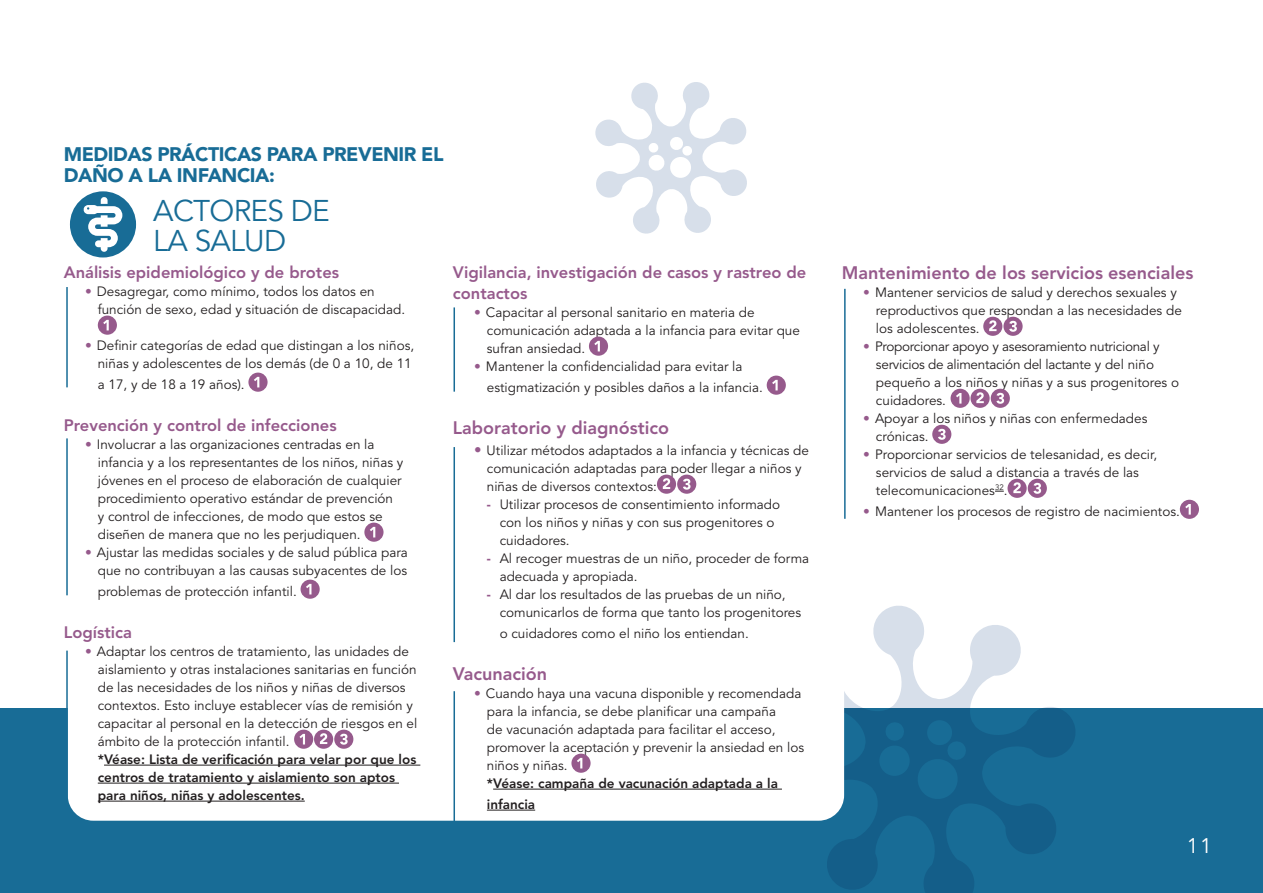
<style>
.page{position:relative;width:1263px;height:893px;background:#fff}
.page>*{position:absolute;margin:0;border:0;box-sizing:border-box;transform-origin:0 0}
.Heading_thin{font:29.7px/30px "Avenir LT Std";letter-spacing:-.025em;color:#186c96}
.Heading{font:21px "Avenir LT Std";color:#fff}
.Heading_thin-2{font:900 19.5px/21.1px "Avenir LT Std";letter-spacing:-.025em;color:#186c96}
.Bodycopy{font:800 18px "Avenir LT Std";color:#965a8c}
.Bodycopy-2{font:800 16.5px/21px "Avenir LT Std";color:#965a8c}
.Bodycopy-3{font:13.5px/18px "Avenir LT Std";color:#231f20}
.Bodycopy-4{font:13.5px/18px "Avenir LT Std";letter-spacing:-.02em;color:#231f20}
.Paragraph_Style_1{font:800 13.5px/18px "Avenir LT Std";color:#231f20}
.Boxcopy_medium{font:800 13.5px/21px "Avenir LT Std";color:#231f20}
.s1{color:#965a8c}
.s2{font-size:15px;color:#965a8c}
.s3{font-weight:900;color:#965a8c}
</style>
<div class="page">
<div style="left:0;top:709px;width:1263px;height:184px;background:#186c96"></div>
<svg style="left:827px;top:605px;width:251px;height:288px"></svg>
<div style="left:68px;top:619px;width:776px;height:202px;background:#fff;border-radius:26px"></div>
<svg style="left:595px;top:82px;width:152px;height:152px"></svg>
<hr style="left:66px;top:287px;width:2px;height:100px;background:#186c96">
<hr style="left:453px;top:307px;width:2px;height:85px;background:#186c96">
<hr style="left:453px;top:447px;width:2px;height:195px;background:#186c96">
<hr style="left:453px;top:691px;width:2px;height:138px;background:#186c96">
<hr style="left:844px;top:289px;width:2px;height:230px;background:#186c96">
<hr style="left:66px;top:438px;width:2px;height:157px;background:#186c96">
<hr style="left:66px;top:651px;width:2px;height:158px;background:#186c96">
<hr style="left:104px;top:765px;width:316px;height:1px;background:#231f20">
<hr style="left:98px;top:783px;width:301px;height:1px;background:#231f20">
<hr style="left:98px;top:801px;width:207px;height:1px;background:#231f20">
<svg style="left:98px;top:316px;width:19px;height:19px"></svg>
<svg style="left:248px;top:373px;width:20px;height:19px"></svg>
<svg style="left:364px;top:523px;width:19px;height:19px"></svg>
<svg style="left:301px;top:580px;width:19px;height:19px"></svg>
<svg style="left:294px;top:730px;width:59px;height:19px"></svg>
<hr style="left:493px;top:789px;width:289px;height:1px;background:#231f20">
<hr style="left:487px;top:810px;width:48px;height:1px;background:#231f20">
<svg style="left:589px;top:337px;width:19px;height:19px"></svg>
<svg style="left:767px;top:376px;width:19px;height:19px"></svg>
<svg style="left:657px;top:475px;width:39px;height:19px"></svg>
<svg style="left:571px;top:754px;width:20px;height:19px"></svg>
<svg style="left:983px;top:317px;width:39px;height:19px"></svg>
<svg style="left:950px;top:389px;width:60px;height:19px"></svg>
<svg style="left:932px;top:425px;width:19px;height:19px"></svg>
<svg style="left:995px;top:479px;width:52px;height:19px"></svg>
<svg style="left:1180px;top:500px;width:19px;height:19px"></svg>
<svg style="left:70px;top:191px;width:66px;height:66px"></svg>
<p class="Heading_thin-2" style="left:64px;top:144px;width:381px">MEDIDAS PRÁCTICAS PARA PREVENIR EL<br>DAÑO A LA INFANCIA:</p>
<p class="Heading_thin" style="left:153px;top:197px;width:178px">ACTORES DE<br>LA SALUD</p>
<p class="Bodycopy-2" style="left:64px;top:262px;width:277px">Análisis epidemiológico y de brotes</p>
<p class="Bodycopy-3" style="left:98px;top:282px;width:309px;text-indent:-13px"><span class="s1">•</span> Desagregar, como mínimo, todos los datos en función de sexo, edad y situación de discapacidad.</p>
<p class="Bodycopy-3" style="left:85px;top:336px;width:331px;text-align:right"><span class="s1">•</span> Definir categorías de edad que distingan a los niños, niñas y adolescentes de los demás (de 0 a 10, de 11</p>
<p class="Bodycopy-3" style="left:98px;top:375px;width:148px">a 17, y de 18 a 19 años).</p>
<p class="Bodycopy-2" style="left:64px;top:415px;width:274px">Prevención y control de infecciones</p>
<p class="Bodycopy-3" style="left:98px;top:435px;width:307px;text-indent:-13px"><span class="s1">•</span> Involucrar a las organizaciones centradas en la infancia y a los representantes de los niños, niñas y jóvenes en el proceso de elaboración de cualquier procedimiento operativo estándar de prevención<br>y control de infecciones, de modo que estos se diseñen de manera que no les perjudiquen.</p>
<p class="Bodycopy-3" style="left:85px;top:543px;width:324px;text-align:right"><span class="s1">•</span> Ajustar las medidas sociales y de salud pública para que no contribuyan a las causas subyacentes de los</p>
<p class="Bodycopy-3" style="left:98px;top:582px;width:200px">problemas de protección infantil.</p>
<p class="Bodycopy-2" style="left:64px;top:622px;width:70px">Logística</p>
<p class="Bodycopy-3" style="left:98px;top:642px;width:321px;text-indent:-13px"><span class="s1">•</span> Adaptar los centros de tratamiento, las unidades de aislamiento y otras instalaciones sanitarias en función de las necesidades de los niños y niñas de diversos contextos. Esto incluye establecer vías de remisión y capacitar al personal en la detección de riesgos en el ámbito de la protección infantil.</p>
<p class="Paragraph_Style_1" style="left:98px;top:750px;width:320px">*Véase: Lista de verificación para velar por que los centros de tratamiento y aislamiento son aptos para niños, niñas y adolescentes.</p>
<p class="Bodycopy-2" style="left:453px;top:262px;width:355px">Vigilancia, investigación de casos y rastreo de contactos</p>
<p class="Bodycopy-3" style="left:487px;top:303px;width:315px;text-indent:-13px"><span class="s1">•</span> Capacitar al personal sanitario en materia de comunicación adaptada a la infancia para evitar que sufran ansiedad.</p>
<p class="Bodycopy-3" style="left:487px;top:356px;width:278px;line-height:21px;text-indent:-13px"><span class="s1">•</span> Mantener la confidencialidad para evitar la estigmatización y posibles daños a la infancia.</p>
<p class="Bodycopy" style="left:453px;top:417px;width:218px">Laboratorio y diagnóstico</p>
<p class="Bodycopy-3" style="left:487px;top:441px;width:323px;text-indent:-13px"><span class="s2">•</span> Utilizar métodos adaptados a la infancia y técnicas de comunicación adaptadas para poder llegar a niños y niñas de diversos contextos:</p>
<p class="Bodycopy-3" style="left:500px;top:495px;width:282px;text-indent:-13px"><span class="s3">-</span> Utilizar procesos de consentimiento informado con los niños y niñas y con sus progenitores o cuidadores.</p>
<p class="Bodycopy-3" style="left:500px;top:549px;width:311px;text-indent:-13px"><span class="s3">-</span> Al recoger muestras de un niño, proceder de forma adecuada y apropiada.</p>
<p class="Bodycopy-3" style="left:500px;top:585px;width:303px;text-indent:-13px"><span class="s3">-</span> Al dar los resultados de las pruebas de un niño, comunicarlos de forma que tanto los progenitores</p>
<p class="Bodycopy-3" style="left:500px;top:624px;width:251px">o cuidadores como el niño los entiendan.</p>
<p class="Bodycopy" style="left:453px;top:663px;width:96px">Vacunación</p>
<p class="Bodycopy-3" style="left:487px;top:684px;width:319px;text-indent:-13px"><span class="s1">•</span> Cuando haya una vacuna disponible y recomendada para la infancia, se debe planificar una campaña<br>de vacunación adaptada para facilitar el acceso, promover la aceptación y prevenir la ansiedad en los niños y niñas.</p>
<p class="Boxcopy_medium" style="left:487px;top:773px;width:293px">*Véase: campaña de vacunación adaptada a la infancia</p>
<p class="Bodycopy" style="left:842px;top:262px;width:353px">Mantenimiento de los servicios esenciales</p>
<p class="Bodycopy-3" style="left:876px;top:284px;width:307px;text-indent:-13px"><span class="s1">•</span> Mantener servicios de salud y derechos sexuales y reproductivos que respondan a las necesidades de los adolescentes.</p>
<p class="Bodycopy-4" style="left:876px;top:338px;width:305px;text-indent:-13px"><span class="s1">•</span> Proporcionar apoyo y asesoramiento nutricional y servicios de alimentación del lactante y del niño pequeño a los niños y niñas y a sus progenitores o cuidadores.</p>
<p class="Bodycopy-3" style="left:876px;top:410px;width:273px;text-indent:-13px"><span class="s1">•</span> Apoyar a los niños y niñas con enfermedades crónicas.</p>
<p class="Bodycopy-3" style="left:876px;top:446px;width:283px;text-indent:-13px"><span class="s1">•</span> Proporcionar servicios de telesanidad, es decir, servicios de salud a distancia a través de las telecomunicaciones<sup>32</sup>.</p>
<p class="Bodycopy-3" style="left:863px;top:503px;width:318px"><span class="s1">•</span> Mantener los procesos de registro de nacimientos.</p>
<p class="Heading" style="left:1187px;top:833px;width:27px">11</p>
</div>
